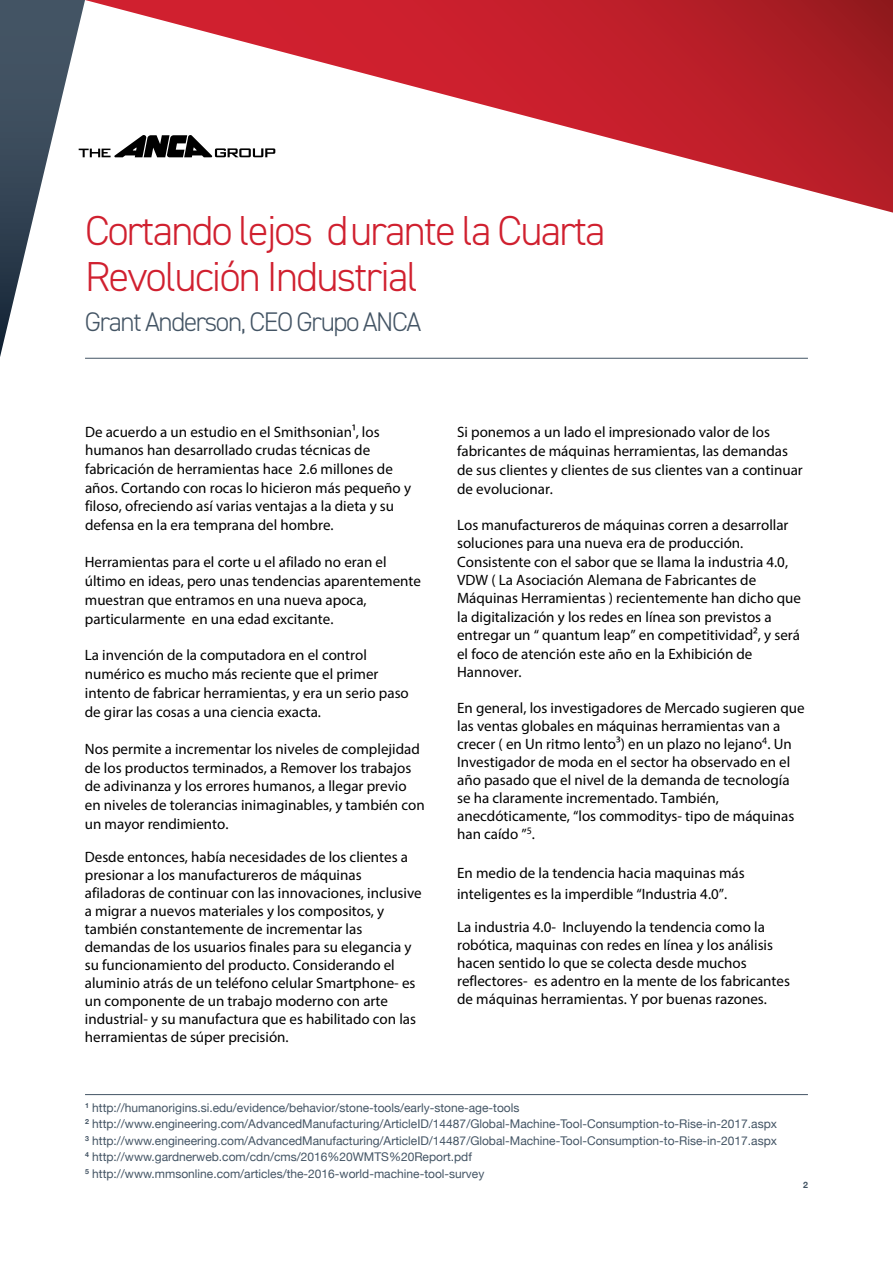
<style>
.page{position:relative;width:893px;height:1263px;background:#fff}
.page>*{position:absolute;margin:0;border:0;box-sizing:border-box;transform-origin:0 0}
.t1{font:300 42px/46px "DIN2014";letter-spacing:-.04em;color:#d0202f}
.t2{font:300 27px "DIN2014";letter-spacing:-.05em;color:#435464}
.t3{font:15px/18px "Myriad Pro";color:#000}
.t4{font:12px/16.5px "Helvetica Neue";color:#435464}
.t5{font:700 8.7px "Helvetica Neue";color:#435464}
</style>
<div class="page">
<hr style="left:85px;top:1094px;width:723px;height:1px;background:#435464">
<hr style="left:85px;top:358px;width:723px;height:1px;background:#435464">
<svg style="left:275px;top:0;width:618px;height:213px"></svg>
<svg style="left:0;top:0;width:275px;height:357px"></svg>
<h1 class="t1" style="left:85px;top:208px;width:522px">Cortando lejos durante la Cuarta<br>Revolución Industrial</h1>
<h2 class="t2" style="left:85px;top:305px;width:338px">Grant Anderson, CEO Grupo ANCA</h2>
<p class="t3" style="left:85px;top:422px;width:328px;line-height:18.8px">De acuerdo a un estudio en el Smithsonian¹, los humanos han desarrollado crudas técnicas de fabricación de herramientas hace 2.6 millones de años. Cortando con rocas lo hicieron más pequeño y filoso, ofreciendo así varias ventajas a la dieta y su defensa en la era temprana del hombre.</p>
<p class="t3" style="left:85px;top:552px;width:338px;line-height:18.9px">Herramientas para el corte u el afilado no eran el último en ideas, pero unas tendencias aparentemente muestran que entramos en una nueva apoca, particularmente en una edad excitante.</p>
<p class="t3" style="left:85px;top:646px;width:326px;line-height:18.9px">La invención de la computadora en el control numérico es mucho más reciente que el primer intento de fabricar herramientas, y era un serio paso de girar las cosas a una ciencia exacta.</p>
<p class="t3" style="left:85px;top:739px;width:341px;line-height:18.8px">Nos permite a incrementar los niveles de complejidad de los productos terminados, a Remover los trabajos de adivinanza y los errores humanos, a llegar previo en niveles de tolerancias inimaginables, y también con un mayor rendimiento.</p>
<p class="t3" style="left:85px;top:847px;width:338px">Desde entonces, había necesidades de los clientes a presionar a los manufactureros de máquinas afiladoras de continuar con las innovaciones, inclusive a migrar a nuevos materiales y los compositos, y también constantemente de incrementar las demandas de los usuarios finales para su elegancia y su funcionamiento del producto. Considerando el aluminio atrás de un teléfono celular Smartphone- es un componente de un trabajo moderno con arte industrial- y su manufactura que es habilitado con las herramientas de súper precisión.</p>
<p class="t3" style="left:457px;top:422px;width:347px;line-height:19px">Si ponemos a un lado el impresionado valor de los fabricantes de máquinas herramientas, las demandas de sus clientes y clientes de sus clientes van a continuar de evolucionar.</p>
<p class="t3" style="left:457px;top:515px;width:345px;line-height:18.5px">Los manufactureros de máquinas corren a desarrollar soluciones para una nueva era de producción.<br>Consistente con el sabor que se llama la industria 4.0, VDW ( La Asociación Alemana de Fabricantes de Máquinas Herramientas ) recientemente han dicho que la digitalización y los redes en línea son previstos a entregar un “ quantum leap” en competitividad², y será el foco de atención este año en la Exhibición de Hannover.</p>
<p class="t3" style="left:457px;top:699px;width:349px">En general, los investigadores de Mercado sugieren que las ventas globales en máquinas herramientas van a crecer ( en Un ritmo lento³) en un plazo no lejano<sup>4</sup>. Un Investigador de moda en el sector ha observado en el año pasado que el nivel de la demanda de tecnología se ha claramente incrementado. También, anecdóticamente, “los commoditys- tipo de máquinas han caído ”<sup>5</sup>.</p>
<p class="t3" style="left:457px;top:862px;width:289px;line-height:21px">En medio de la tendencia hacia maquinas más inteligentes es la imperdible “Industria 4.0”.</p>
<p class="t3" style="left:457px;top:918px;width:334px">La industria 4.0- Incluyendo la tendencia como la robótica, maquinas con redes en línea y los análisis hacen sentido lo que se colecta desde muchos reflectores- es adentro en la mente de los fabricantes de máquinas herramientas. Y por buenas razones.</p>
<p class="t4" style="left:85px;top:1100px;width:693px"><sup>1</sup> http://humanorigins.si.edu/evidence/behavior/stone-tools/early-stone-age-tools<br><sup>2</sup> http://www.engineering.com/AdvancedManufacturing/ArticleID/14487/Global-Machine-Tool-Consumption-to-Rise-in-2017.aspx <sup>3</sup> http://www.engineering.com/AdvancedManufacturing/ArticleID/14487/Global-Machine-Tool-Consumption-to-Rise-in-2017.aspx <sup>4</sup> http://www.gardnerweb.com/cdn/cms/2016%20WMTS%20Report.pdf<br><sup>5</sup> http://www.mmsonline.com/articles/the-2016-world-machine-tool-survey</p>
<p class="t5" style="left:803px;top:1177px;width:6px">2</p>
</div>
